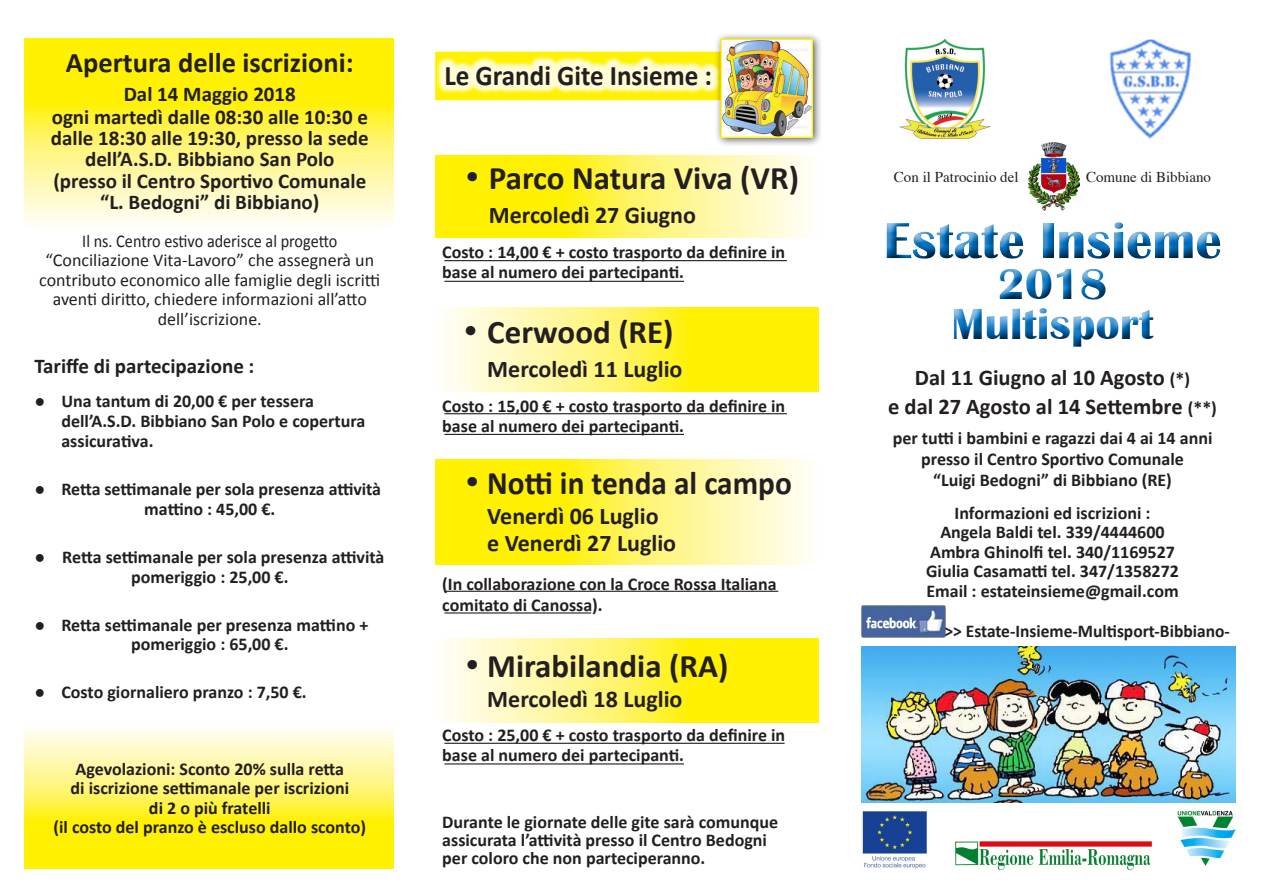
<style>
.page{position:relative;width:1263px;height:893px;background:#fff}
.page>*{position:absolute;margin:0;border:0;box-sizing:border-box;transform-origin:0 0}
.t1{font:700 52.5px "Britannic";color:#0070c0}
.t2{font:700 45px/40.5px "Britannic";color:#0070c0;text-align:center}
.List_Paragraph{font:700 33px "Calibri";color:#231f20}
.List_Paragraph-2{font:700 33px "Calibri";color:#231f20;scale:.95 1}
.t3{font:700 28.5px "Calibri";color:#231f20}
.t4{font:700 28.5px "Calibri";color:#231f20;scale:.95 1}
.List_Paragraph-3{font:700 24px "Calibri";color:#231f20}
.t5{font:700 22.5px "Calibri";color:#231f20}
.t6{font:700 21px/21px "Calibri";color:#231f20;text-align:center}
.List_Paragraph-4{font:700 18px/19.8px "Calibri";color:#231f20}
.t7{font:18px "Calibri";color:#231f20}
.t8{font:18px "Calibri";color:#231f20;scale:.9 1}
.t9{font:15px "Times";color:#231f20}
.s1{font-size:18px}
</style>
<div class="page">
<img style="left:861px;top:646px;width:375px;height:157px">
<svg style="left:25px;top:729px;width:369px;height:140px;background:#fff45c"></svg>
<div style="left:435px;top:52px;width:286px;height:48px;background:#fff101"></div>
<div style="left:714px;top:32px;width:108px;height:115px;background:#231f20;opacity:.75"></div>
<img style="left:722px;top:41px;width:89px;height:95px">
<div style="left:720px;top:39px;width:93px;height:99px;border:1px solid #fff101"></div>
<svg style="left:436px;top:155px;width:373px;height:82px;background:#fff45c"></svg>
<svg style="left:447px;top:308px;width:372px;height:84px;background:#fff45c"></svg>
<svg style="left:25px;top:39px;width:369px;height:184px;background:#fff45c"></svg>
<div style="left:435px;top:54px;width:284px;height:40px;background:#fff;opacity:.84"></div>
<svg style="left:436px;top:459px;width:373px;height:106px;background:#fff45c"></svg>
<svg style="left:447px;top:638px;width:372px;height:84px;background:#fff45c"></svg>
<img style="left:899px;top:38px;width:92px;height:101px">
<img style="left:1028px;top:142px;width:51px;height:69px">
<div style="left:878px;top:216px;width:353px;height:142px;background:#231f20;opacity:.75"></div>
<img style="left:861px;top:606px;width:84px;height:31px">
<img style="left:862px;top:811px;width:65px;height:58px">
<img style="left:1177px;top:810px;width:58px;height:56px">
<img style="left:954px;top:841px;width:199px;height:29px">
<img style="left:1109px;top:40px;width:83px;height:99px">
<hr style="left:444px;top:260px;width:343px;height:1px;background:#231f20">
<hr style="left:444px;top:281px;width:240px;height:1px;background:#231f20">
<hr style="left:444px;top:413px;width:343px;height:1px;background:#231f20">
<hr style="left:444px;top:434px;width:240px;height:1px;background:#231f20">
<hr style="left:444px;top:591px;width:334px;height:1px;background:#231f20">
<hr style="left:444px;top:612px;width:147px;height:2px;background:#231f20">
<hr style="left:444px;top:743px;width:341px;height:1px;background:#231f20">
<hr style="left:444px;top:763px;width:240px;height:1px;background:#231f20">
<p class="t3" style="left:66px;top:44px;width:289px">Apertura delle iscrizioni:</p>
<p class="t6" style="left:124px;top:84px;width:174px">Dal 14 Maggio 2018</p>
<p class="t6" style="left:52px;top:106px;width:318px">ogni martedì dalle 08:30 alle 10:30 e</p>
<p class="t6" style="left:51px;top:127px;width:319px">dalle 18:30 alle 19:30, presso la sede dell’A.S.D. Bibbiano San Polo</p>
<p class="t6" style="left:53px;top:171px;width:314px">(presso il Centro Sportivo Comunale</p>
<p class="t6" style="left:100px;top:192px;width:221px">“L. Bedogni” di Bibbiano)</p>
<p class="t8" style="left:82px;top:229px;width:285px">Il ns. Centro estivo aderisce al progetto</p>
<p class="t7" style="left:45px;top:249px;width:330px">“Conciliazione Vita-Lavoro” che assegnerà un</p>
<p class="t7" style="left:39px;top:268px;width:343px">contributo economico alle famiglie degli iscritti</p>
<p class="t7" style="left:53px;top:288px;width:316px">aventi diritto, chiedere informazioni all’atto</p>
<p class="t7" style="left:158px;top:307px;width:106px">dell’iscrizione.</p>
<p class="t6" style="left:34px;top:355px;width:221px">Tariffe di partecipazione :</p>
<p class="List_Paragraph-4" style="left:61px;top:392px;width:306px;text-indent:-27px">● Una tantum di 20,00 € per tessera dell’A.S.D. Bibbiano San Polo e copertura assicurativa.</p>
<p class="List_Paragraph-4" style="left:34px;top:479px;width:348px;text-align:center">● Retta settimanale per sola presenza attività mattino : 45,00 €.</p>
<p class="List_Paragraph-4" style="left:34px;top:547px;width:351px;text-align:center">● Retta settimanale per sola presenza attività pomeriggio : 25,00 €.</p>
<p class="List_Paragraph-4" style="left:131px;top:615px;width:239px;text-indent:-97px">● Retta settimanale per presenza mattino + pomeriggio : 65,00 €.</p>
<p class="List_Paragraph-4" style="left:34px;top:682px;width:274px">● Costo giornaliero pranzo : 7,50 €.</p>
<p class="List_Paragraph-4" style="left:76px;top:759px;width:270px">Agevolazioni: Sconto 20% sulla retta</p>
<p class="List_Paragraph-4" style="left:71px;top:778px;width:280px">di iscrizione settimanale per iscrizioni</p>
<p class="List_Paragraph-4" style="left:149px;top:798px;width:123px">di 2 o più fratelli</p>
<p class="List_Paragraph-4" style="left:53px;top:817px;width:314px">(il costo del pranzo è escluso dallo sconto)</p>
<p class="t4" style="left:444px;top:57px;width:283px">Le Grandi Gite Insieme :</p>
<p class="List_Paragraph" style="left:465px;top:157px;width:336px">• Parco Natura Viva (VR)</p>
<p class="List_Paragraph-3" style="left:489px;top:200px;width:209px">Mercoledì 27 Giugno</p>
<p class="List_Paragraph-4" style="left:442px;top:242px;width:344px">Costo : 14,00 € + costo trasporto da definire in base al numero dei partecipanti.</p>
<p class="List_Paragraph" style="left:463px;top:311px;width:212px">• Cerwood (RE)</p>
<p class="List_Paragraph-3" style="left:487px;top:354px;width:197px">Mercoledì 11 Luglio</p>
<p class="List_Paragraph-4" style="left:442px;top:396px;width:344px">Costo : 15,00 € + costo trasporto da definire in base al numero dei partecipanti.</p>
<p class="List_Paragraph-2" style="left:465px;top:462px;width:346px">• Notti in tenda al campo</p>
<p class="List_Paragraph-3" style="left:487px;top:500px;width:173px">Venerdì 06 Luglio</p>
<p class="List_Paragraph-3" style="left:487px;top:527px;width:190px">e Venerdì 27 Luglio</p>
<p class="List_Paragraph-4" style="left:442px;top:574px;width:336px">(In collaborazione con la Croce Rossa Italiana</p>
<p class="List_Paragraph-4" style="left:442px;top:595px;width:162px">comitato di Canossa).</p>
<p class="List_Paragraph" style="left:465px;top:645px;width:265px">• Mirabilandia (RA)</p>
<p class="List_Paragraph-3" style="left:487px;top:683px;width:197px">Mercoledì 18 Luglio</p>
<p class="List_Paragraph-4" style="left:442px;top:725px;width:344px">Costo : 25,00 € + costo trasporto da definire in base al numero dei partecipanti.</p>
<p class="List_Paragraph-4" style="left:442px;top:813px;width:337px;line-height:18px">Durante le giornate delle gite sarà comunque assicurata l’attività presso il Centro Bedogni</p>
<p class="List_Paragraph-4" style="left:442px;top:849px;width:265px">per coloro che non parteciperanno.</p>
<p class="t9" style="left:894px;top:163px;width:126px">Con il Patrocinio del</p>
<p class="t9" style="left:1086px;top:163px;width:127px">Comune di Bibbiano</p>
<h1 class="t1" style="left:883px;top:211px;width:340px">Estate Insieme</h1>
<h2 class="t2" style="left:951px;top:264px;width:204px">2018<br>Multisport</h2>
<p class="t5" style="left:915px;top:363px;width:277px">Dal 11 Giugno al 10 Agosto <span class="s1">(*)</span></p>
<p class="t5" style="left:888px;top:392px;width:330px">e dal 27 Agosto al 14 Settembre <span class="s1">(**)</span></p>
<p class="List_Paragraph-4" style="left:893px;top:428px;width:321px">per tutti i bambini e ragazzi dai 4 ai 14 anni</p>
<p class="List_Paragraph-4" style="left:921px;top:449px;width:264px">presso il Centro Sportivo Comunale</p>
<p class="List_Paragraph-4" style="left:933px;top:470px;width:240px">“Luigi Bedogni” di Bibbiano (RE)</p>
<p class="List_Paragraph-4" style="left:954px;top:503px;width:197px">Informazioni ed iscrizioni :</p>
<p class="List_Paragraph-4" style="left:940px;top:522px;width:226px">Angela Baldi tel. 339/4444600</p>
<p class="List_Paragraph-4" style="left:930px;top:542px;width:246px">Ambra Ghinolfi tel. 340/1169527</p>
<p class="List_Paragraph-4" style="left:926px;top:561px;width:254px">Giulia Casamatti tel. 347/1358272</p>
<p class="List_Paragraph-4" style="left:926px;top:581px;width:254px">Email : estateinsieme@gmail.com</p>
<p class="List_Paragraph-4" style="left:944px;top:621px;width:287px">&gt;&gt; Estate-Insieme-Multisport-Bibbiano-</p>
</div>
